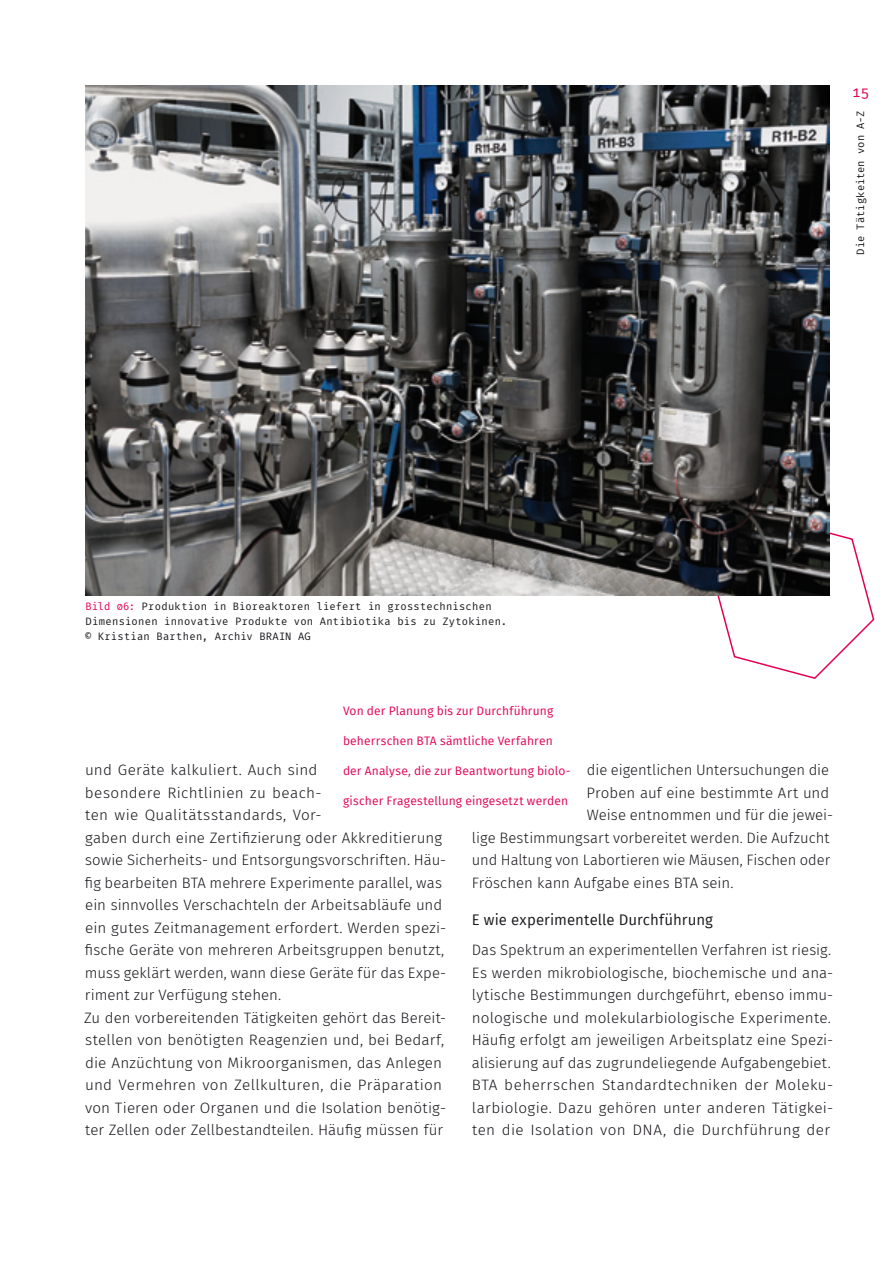
<style>
.page{position:relative;width:893px;height:1263px;background:#fff}
.page>*{position:absolute;margin:0;border:0;box-sizing:border-box;transform-origin:0 0}
.t1{font:300 15px/22.5px "Fira Sans";letter-spacing:.005em;color:#1a171c}
.t2{font:15px "Fira Sans";letter-spacing:.005em;color:#1a171c}
.t3{font:15px "Fira Mono";color:#e30054}
.t4{font:12px "Fira Sans";letter-spacing:.015em;color:#e30054}
.t5{font:10.5px/15px "Fira Mono";letter-spacing:.02em;color:#1a171c}
.t6{font:10.5px "Fira Mono";color:#1a171c}
.s1{color:#e30054}
</style>
<div class="page">
<svg style="left:609px;top:414px;width:266px;height:265px"></svg>
<img style="left:85px;top:86px;width:744px;height:509px">
<p class="t3" style="left:852px;top:81px;width:19px">15</p>
<p class="t6" style="left:853px;top:255px;width:145px;rotate:-90deg">Die Tätigkeiten von A-Z</p>
<p class="t5" style="left:85px;top:600px;width:423px"><span class="s1">Bild 06:</span> Produktion in Bioreaktoren liefert in grosstechnischen<br>Dimensionen innovative Produkte von Antibiotika bis zu Zytokinen. © Kristian Barthen, Archiv BRAIN AG</p>
<p class="t4" style="left:343px;top:702px;width:212px">Von der Planung bis zur Durchführung</p>
<p class="t4" style="left:343px;top:732px;width:211px">beherrschen BTA sämtliche Verfahren</p>
<p class="t4" style="left:343px;top:762px;width:229px">der Analyse, die zur Beantwortung biolo-</p>
<p class="t4" style="left:343px;top:792px;width:227px">gischer Fragestellung eingesetzt werden</p>
<p class="t1" style="left:84px;top:759px;width:364px">und Geräte kalkuliert. Auch sind<br>besondere Richtlinien zu beach-<br>ten wie Qualitätsstandards, Vor-<br>gaben durch eine Zertifizierung oder Akkreditierung sowie Sicherheits- und Entsorgungsvorschriften. Häu&shy;fig bearbeiten BTA mehrere Experimente parallel, was ein sinnvolles Verschachteln der Arbeitsabläufe und ein gutes Zeitmanagement erfordert. Werden spezi&shy;fische Geräte von mehreren Arbeitsgruppen benutzt, muss geklärt werden, wann diese Geräte für das Expe&shy;riment zur Verfügung stehen.<br>Zu den vorbereitenden Tätigkeiten gehört das Bereit&shy;stellen von benötigten Reagenzien und, bei Bedarf, die Anzüchtung von Mikroorganismen, das Anlegen und Vermehren von Zellkulturen, die Präparation von Tieren oder Organen und die Isolation benötig&shy;ter Zellen oder Zellbestandteilen. Häufig müssen für</p>
<p class="t1" style="left:587px;top:759px;width:244px">die eigentlichen Untersuchungen die</p>
<p class="t1" style="left:587px;top:781px;width:244px">Proben auf eine bestimmte Art und</p>
<p class="t1" style="left:587px;top:804px;width:248px">Weise entnommen und für die jewei-</p>
<p class="t1" style="left:472px;top:826px;width:359px">lige Bestimmungsart vorbereitet werden. Die Aufzucht</p>
<p class="t1" style="left:472px;top:849px;width:360px">und Haltung von Labortieren wie Mäusen, Fischen oder</p>
<p class="t1" style="left:472px;top:871px;width:263px">Fröschen kann Aufgabe eines BTA sein.</p>
<p class="t2" style="left:472px;top:909px;width:242px">E wie experimentelle Durchführung</p>
<p class="t1" style="left:472px;top:939px;width:363px">Das Spektrum an experimentellen Verfahren ist riesig.<br>Es werden mikrobiologische, biochemische und ana&shy;lytische Bestimmungen durchgeführt, ebenso immu&shy;nologische und molekularbiologische Experimente.<br>Häufig erfolgt am jeweiligen Arbeitsplatz eine Spezi&shy;alisierung auf das zugrundeliegende Aufgabengebiet.<br>BTA beherrschen Standardtechniken der Moleku&shy;larbiologie. Dazu gehören unter anderen Tätigkei&shy;ten die Isolation von DNA, die Durchführung der</p>
</div>
